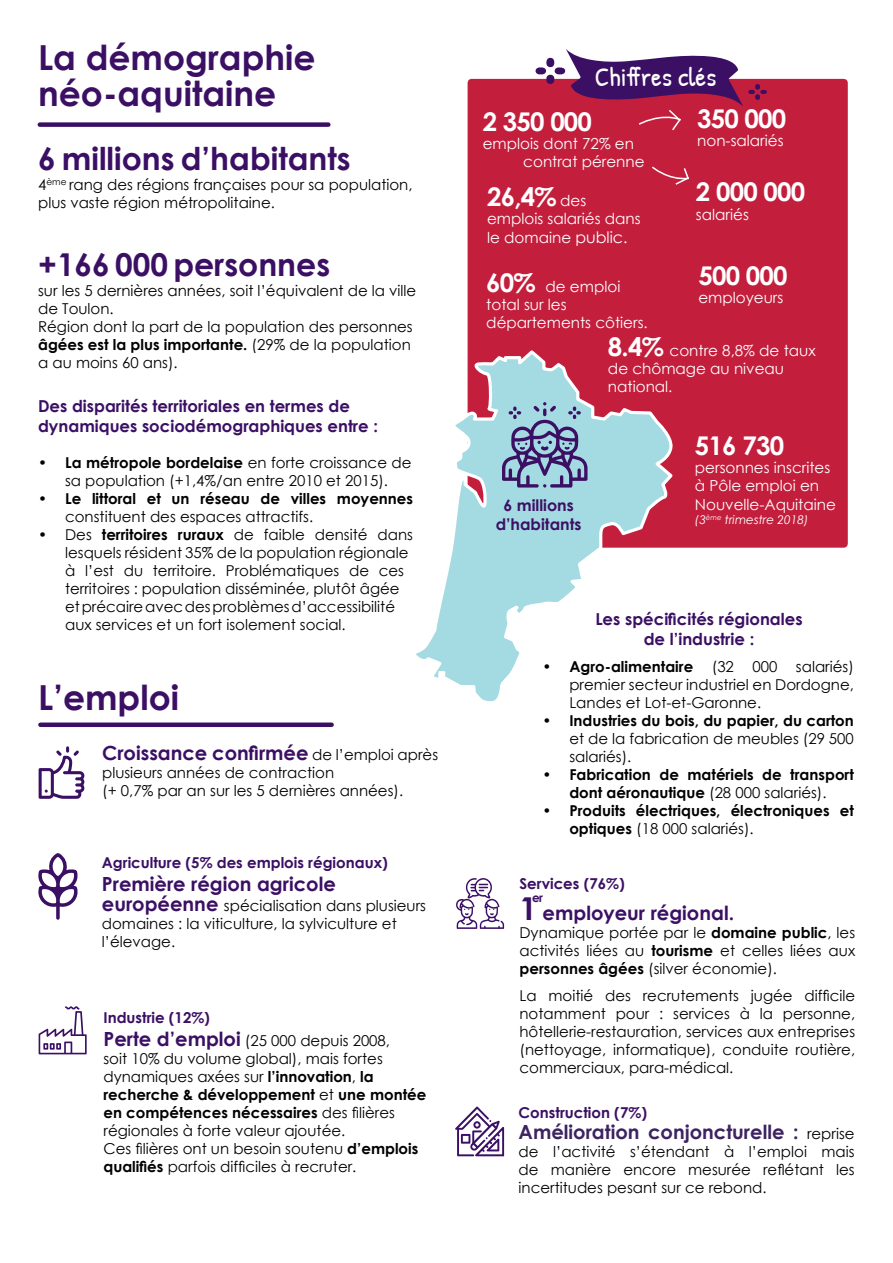
<style>
.page{position:relative;width:893px;height:1263px;background:#fff}
.page>*{position:absolute;margin:0;border:0;box-sizing:border-box;transform-origin:0 0}
.t1{font:700 34.5px/36px "Century Gothic";color:#3b1064}
.t2{font:700 31.5px "Century Gothic";color:#3b1064}
.t3{font:26.7px "Patrick Hand";color:#fff}
.t4{font:700 25.8px "Century Gothic";letter-spacing:-.03em;color:#fff}
.t5{font:700 19.5px "Century Gothic";color:#3b1064}
.t6{font:700 19.5px "Century Gothic";color:#3d2360}
.t7{font:700 16.5px/19.8px "Century Gothic";color:#3b1064}
.t8{font:700 15.9px/19px "Century Gothic";color:#3b1064;text-align:center}
.t9{font:15.15px/18.1px "Century Gothic";color:#fff}
.t10{font:15px/18px "Century Gothic";color:#000001}
.t11{font:700 15px/18px "Century Gothic";color:#000001;text-align:center}
.t12{font:700 15px "Century Gothic";color:#3b1064}
.t13{font:italic 12px "Century Gothic";color:#fff}
.t14{font:700 12px "Century Gothic";color:#3b1064}
.s1{font-weight:700}
.s2{font-weight:400;font-size:15px;color:#000001}
.s3{font-weight:700;font-size:19.5px;color:#3b1064}
.s4{font-weight:700;color:#3b1064}
.s5{font-weight:400;font-size:15.15px}
.s6{font-size:15.9px}
.s7{font-weight:700;font-size:25.8px}
.s8{font-weight:400}
</style>
<div class="page">
<div style="left:40px;top:122px;width:288px;height:5px;background:#3b1064"></div>
<div style="left:40px;top:722px;width:292px;height:5px;background:#3b1064"></div>
<svg style="left:39px;top:746px;width:46px;height:53px"></svg>
<svg style="left:39px;top:1006px;width:48px;height:48px"></svg>
<svg style="left:456px;top:878px;width:48px;height:51px"></svg>
<svg style="left:38px;top:853px;width:40px;height:67px"></svg>
<div style="left:468px;top:79px;width:380px;height:469px;background:#c31f3d"></div>
<svg style="left:535px;top:49px;width:232px;height:82px"></svg>
<svg style="left:652px;top:166px;width:37px;height:19px"></svg>
<svg style="left:455px;top:1106px;width:49px;height:50px"></svg>
<svg style="left:416px;top:348px;width:259px;height:354px"></svg>
<svg style="left:502px;top:402px;width:85px;height:85px;background:#839bba"></svg>
<h1 class="t1" style="left:38px;top:38px;width:279px">La démographie néo-aquitaine</h1>
<h2 class="t2" style="left:38px;top:135px;width:314px">6 millions d’habitants</h2>
<p class="t10" style="left:38px;top:175px;width:376px">4<sup>ème</sup> rang des régions françaises pour sa population, plus vaste région métropolitaine.</p>
<h2 class="t2" style="left:38px;top:240px;width:294px">+166 000 personnes</h2>
<p class="t10" style="left:38px;top:281px;width:380px">sur les 5 dernières années, soit l’équivalent de la ville de Toulon.<br>Région dont la part de la population des personnes <span class="s1">âgées est la plus importante.</span> (29% de la population a au moins 60 ans).</p>
<p class="t7" style="left:38px;top:395px;width:341px">Des disparités territoriales en termes de dynamiques sociodémographiques entre :</p>
<p class="t10" style="left:38px;top:453px;width:375px;text-align:center"><span class="s1">• La métropole bordelaise</span> en forte croissance de sa population (+1,4%/an entre 2010 et 2015).</p>
<p class="t11" style="left:38px;top:488px;width:376px">• Le littoral et un réseau de villes moyennes</p>
<p class="t10" style="left:65px;top:507px;width:250px">constituent des espaces attractifs.</p>
<p class="t10" style="left:65px;top:525px;width:349px;text-indent:-27px">• Des <span class="s1">territoires ruraux</span> de faible densité dans lesquels résident 35% de la population régionale à l’est du territoire. Problématiques de ces territoires : population disséminée, plutôt âgée et précaire avec des problèmes d’accessibilité aux services et un fort isolement social.</p>
<h1 class="t1" style="left:38px;top:677px;width:142px">L’emploi</h1>
<h3 class="t5" style="left:102px;top:738px;width:337px">Croissance confirmée <span class="s2">de l’emploi après</span></h3>
<p class="t10" style="left:102px;top:763px;width:303px">plusieurs années de contraction<br>(+ 0,7% par an sur les 5 dernières années).</p>
<p class="t12" style="left:102px;top:851px;width:287px">Agriculture (5% des emplois régionaux)</p>
<h3 class="t5" style="left:102px;top:869px;width:236px">Première région agricole</h3>
<p class="t10" style="left:102px;top:896px;width:326px"><span class="s3">européenne</span> spécialisation dans plusieurs domaines : la viticulture, la sylviculture et l’élevage.</p>
<p class="t10" style="left:103px;top:1005px;width:288px;line-height:23.4px"><span class="s4">Industrie (12%)<br></span><span class="s3">Perte d’emploi</span> (25 000 depuis 2008,</p>
<p class="t10" style="left:103px;top:1049px;width:324px">soit 10% du volume global), mais fortes dynamiques axées sur <span class="s1">l’innovation</span>, <span class="s1">la recherche &amp; développement</span> et <span class="s1">une montée en compétences nécessaires</span> des filières régionales à forte valeur ajoutée.<br>Ces filières ont un besoin soutenu <span class="s1">d’emplois qualifiés</span> parfois difficiles à recruter.</p>
<h3 class="t3" style="left:595px;top:58px;width:123px">Chiffres clés</h3>
<h3 class="t4" style="left:483px;top:102px;width:111px">2 350 000</h3>
<p class="t9" style="left:523px;top:134px;width:123px;text-indent:-41px">emplois dont 72% en contrat pérenne</p>
<h3 class="t4" style="left:487px;top:177px;width:101px">26,4% <span class="s5">des</span></h3>
<p class="t9" style="left:487px;top:209px;width:155px;line-height:19px">emplois salariés dans le domaine <span class="s6">public.</span></p>
<h3 class="t4" style="left:697px;top:99px;width:91px">350 000</h3>
<p class="t9" style="left:697px;top:131px;width:88px">non-salariés</p>
<h3 class="t4" style="left:696px;top:172px;width:111px">2 000 000</h3>
<p class="t9" style="left:696px;top:205px;width:54px">salariés</p>
<h3 class="t4" style="left:698px;top:256px;width:91px">500 000</h3>
<p class="t9" style="left:698px;top:288px;width:87px">employeurs</p>
<p class="t9" style="left:608px;top:341px;width:209px"><span class="s7">8.4%</span> contre 8,8% de taux de chômage au niveau national.</p>
<p class="t9" style="left:486px;top:277px;width:163px"><span class="s7">60%</span> de emploi total sur les départements côtiers.</p>
<p class="t8" style="left:496px;top:495px;width:87px">6 millions d’habitants</p>
<h3 class="t4" style="left:695px;top:426px;width:91px">516 730</h3>
<p class="t9" style="left:695px;top:458px;width:143px">personnes inscrites à Pôle emploi en<br>Nouvelle-Aquitaine</p>
<p class="t13" style="left:695px;top:512px;width:115px">(3<sup>ème</sup> trimestre 2018)</p>
<p class="t7" style="left:595px;top:608px;width:209px;text-align:center">Les spécificités régionales de l’industrie :</p>
<p class="t10" style="left:569px;top:657px;width:286px;text-align:justify;text-indent:-27px"><span class="s1">• Agro-alimentaire</span> (32 000 salariés) premier secteur industriel en Dordogne, Landes et Lot-et-Garonne.</p>
<p class="t11" style="left:542px;top:711px;width:313px">• Industries du bois, du papier, du carton</p>
<p class="t10" style="left:569px;top:729px;width:286px">et de la fabrication de meubles (29 500 salariés).</p>
<p class="t11" style="left:542px;top:765px;width:313px">• Fabrication de matériels de transport dont aéronautique <span class="s8">(28 000 salariés).</span></p>
<p class="t11" style="left:569px;top:801px;width:286px;text-align:left;text-indent:-27px">• Produits électriques, électroniques et optiques <span class="s8">(18 000 salariés).</span></p>
<p class="t12" style="left:519px;top:872px;width:107px">Services (76%)</p>
<h2 class="t2" style="left:519px;top:885px;width:19px">1</h2>
<p class="t14" style="left:532px;top:888px;width:13px">e r</p>
<h3 class="t5" style="left:543px;top:898px;width:193px">employeur régional.</h3>
<p class="t10" style="left:519px;top:923px;width:337px;text-align:justify">Dynamique portée par le <span class="s1">domaine public</span>, les activités liées au <span class="s1">tourisme</span> et celles liées aux <span class="s1">personnes âgées</span> (silver économie).</p>
<p class="t10" style="left:519px;top:986px;width:337px;text-align:justify">La moitié des recrutements jugée difficile notamment pour : services à la personne, hôtellerie-restauration, services aux entreprises (nettoyage, informatique), conduite routière, commerciaux, para-médical.</p>
<p class="t12" style="left:519px;top:1101px;width:130px">Construction (7%)</p>
<h3 class="t6" style="left:519px;top:1117px;width:337px">Amélioration conjoncturelle : <span class="s2">reprise</span></h3>
<p class="t10" style="left:519px;top:1143px;width:337px;text-align:justify">de l’activité s’étendant à l’emploi mais de manière encore mesurée reflétant les incertitudes pesant sur ce rebond.</p>
</div>
